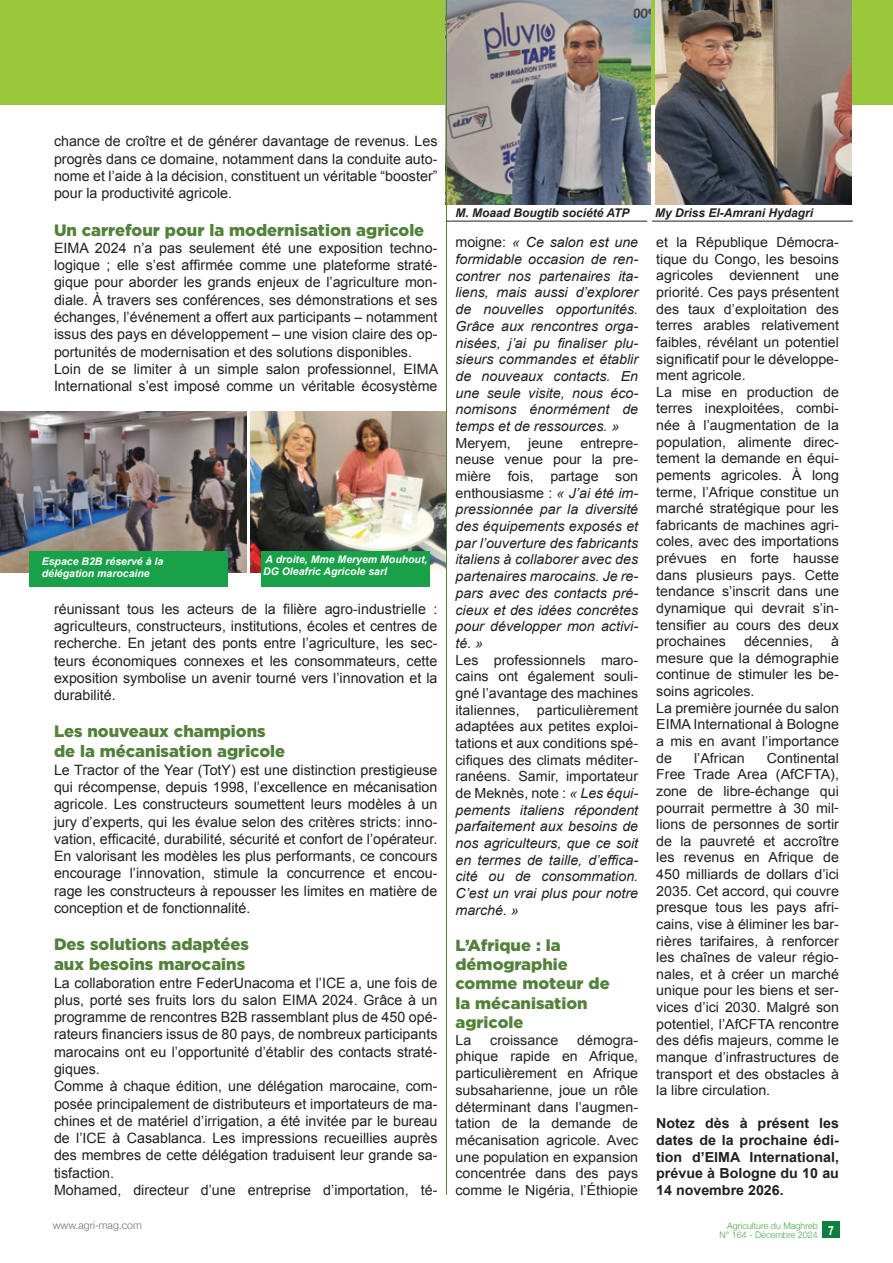
<style>
.page{position:relative;width:893px;height:1263px;background:#fff}
.page>*{position:absolute;margin:0;border:0;box-sizing:border-box;transform-origin:0 0}
.t1{font:900 16.5px/20px "Gotham";color:#52813a}
.t2{font:900 16.05px/19.4px "Gotham";color:#52813a}
.t3{font:14.25px/17.2px "Arial";color:#231f20;text-align:justify}
.t4{font:13.8px/16.6px "Arial";color:#231f20;text-align:justify}
.t5{font:italic 13.8px/16.6px "Arial";color:#231f20;text-align:justify}
.t6{font:700 13.8px/16.6px "Arial";color:#231f20;text-align:justify}
.t7{font:italic 700 12px "Arial";color:#231f20}
.t8{font:300 10.65px "Helvetica Neue";color:#6c6d70}
.t9{font:italic 700 10.5px/12.6px "Arial";color:#fff}
.t10{font:300 9.15px/9px "Helvetica Neue";color:#4ba64b}
.s1{font-style:normal;font-size:14.25px}
.s2{font-style:normal}
.s3{font-style:italic}
</style>
<div class="page">
<div style="left:822px;top:1222px;width:17px;height:16px;background:#0d803f"></div>
<div style="left:0;top:0;width:893px;height:104px;background:#98c93c"></div>
<img style="left:250px;top:411px;width:196px;height:161px">
<img style="left:447px;top:0;width:204px;height:204px">
<img style="left:0;top:411px;width:246px;height:161px">
<img style="left:655px;top:0;width:196px;height:204px">
<hr style="left:446px;top:0;width:1px;height:1195px;background:#52813a">
<div style="left:261px;top:552px;width:168px;height:35px;background:#18a149"></div>
<div style="left:30px;top:552px;width:198px;height:35px;background:#18a149"></div>
<hr style="left:446px;top:221px;width:201px;height:1px;background:#231f20">
<hr style="left:652px;top:221px;width:201px;height:1px;background:#231f20">
<p class="t3" style="left:54px;top:133px;width:385px">chance de croître et de générer davantage de revenus. Les progrès dans ce domaine, notamment dans la conduite auto&shy;nome et l’aide à la décision, constituent un véritable “booster” pour la productivité agricole.</p>
<p class="t1" style="left:54px;top:220px;width:372px">Un carrefour pour la modernisation agricole</p>
<p class="t3" style="left:54px;top:239px;width:386px;text-align:left">EIMA 2024 n’a pas seulement été une exposition techno&shy;logique ; elle s’est affirmée comme une plateforme straté&shy;gique pour aborder les grands enjeux de l’agriculture mon&shy;diale. À travers ses conférences, ses démonstrations et ses échanges, l’événement a offert aux participants – notamment issus des pays en développement – une vision claire des op&shy;portunités de modernisation et des solutions disponibles.<br>Loin de se limiter à un simple salon professionnel, EIMA International s’est imposé comme un véritable écosystème</p>
<p class="t9" style="left:42px;top:555px;width:123px">Espace B2B réservé à la délégation marocaine</p>
<p class="t9" style="left:263px;top:553px;width:166px">A droite, Mme Meryem Mouhout,<br>DG Oleafric Agricole sarl</p>
<p class="t3" style="left:54px;top:600px;width:385px">réunissant tous les acteurs de la filière agro-industrielle : agriculteurs, constructeurs, institutions, écoles et centres de recherche. En jetant des ponts entre l’agriculture, les sec&shy;teurs économiques connexes et les consommateurs, cette exposition symbolise un avenir tourné vers l’innovation et la durabilité.</p>
<p class="t1" style="left:54px;top:721px;width:233px">Les nouveaux champions de la mécanisation agricole</p>
<p class="t3" style="left:54px;top:761px;width:385px">Le Tractor of the Year (TotY) est une distinction prestigieuse qui récompense, depuis 1998, l’excellence en mécanisation agricole. Les constructeurs soumettent leurs modèles à un jury d’experts, qui les évalue selon des critères stricts: inno&shy;vation, efficacité, durabilité, sécurité et confort de l’opérateur.<br>En valorisant les modèles les plus performants, ce concours encourage l’innovation, stimule la concurrence et encou&shy;rage les constructeurs à repousser les limites en matière de conception et de fonctionnalité.</p>
<p class="t1" style="left:54px;top:934px;width:196px">Des solutions adaptées aux besoins marocains</p>
<p class="t3" style="left:54px;top:974px;width:385px;text-align:left">La collaboration entre FederUnacoma et l’ICE a, une fois de plus, porté ses fruits lors du salon EIMA 2024. Grâce à un programme de rencontres B2B rassemblant plus de 450 opé&shy;rateurs financiers issus de 80 pays, de nombreux participants marocains ont eu l’opportunité d’établir des contacts straté&shy;giques.<br>Comme à chaque édition, une délégation marocaine, com&shy;posée principalement de distributeurs et importateurs de ma&shy;chines et de matériel d’irrigation, a été invitée par le bureau de l’ICE à Casablanca. Les impressions recueillies auprès des membres de cette délégation traduisent leur grande sa&shy;tisfaction.<br>Mohamed, directeur d’une entreprise d’importation, té-</p>
<p class="t7" style="left:455px;top:205px;width:176px">M. Moaad Bougtib société ATP</p>
<p class="t7" style="left:655px;top:205px;width:160px">My Driss El-Amrani Hydagri</p>
<p class="t5" style="left:455px;top:234px;width:184px"><span class="s1">moigne</span><span class="s2">:</span> « Ce salon est une formidable occasion de ren&shy;contrer nos partenaires ita&shy;liens, mais aussi d’explorer de nouvelles opportunités.<br>Grâce aux rencontres orga&shy;nisées, j’ai pu finaliser plu&shy;sieurs commandes et établir de nouveaux contacts. En une seule visite, nous éco&shy;nomisons énormément de temps et de ressources. »</p>
<p class="t4" style="left:455px;top:435px;width:57px">Meryem,</p>
<p class="t4" style="left:528px;top:435px;width:36px">jeune</p>
<p class="t5" style="left:455px;top:435px;width:184px;text-indent:125px"><span class="s2">entrepre&shy;neuse venue pour la pre&shy;mière fois, partage son enthousiasme :</span> « J’ai été im&shy;pressionnée par la diversité des équipements exposés et par l’ouverture des fabricants italiens à collaborer avec des partenaires marocains. Je re&shy;pars avec des contacts pré&shy;cieux et des idées concrètes pour développer mon activi&shy;té. »</p>
<p class="t4" style="left:455px;top:651px;width:184px">Les professionnels maro&shy;cains ont également souli&shy;gné l’avantage des machines italiennes, particulièrement adaptées aux petites exploi&shy;tations et aux conditions spé&shy;cifiques des climats méditer&shy;ranéens. Samir, importateur de Meknès, note : <span class="s3">« Les équi&shy;pements italiens répondent parfaitement aux besoins de nos agriculteurs, que ce soit en termes de taille, d’effica&shy;cité ou de consommation.<br>C’est un vrai plus pour notre marché. »</span></p>
<p class="t2" style="left:455px;top:935px;width:156px">L’Afrique : la démographie comme moteur de la mécanisation agricole</p>
<p class="t4" style="left:455px;top:1032px;width:17px">La</p>
<p class="t4" style="left:490px;top:1032px;width:70px">croissance</p>
<p class="t4" style="left:455px;top:1032px;width:184px;text-indent:122px">démogra&shy;phique rapide en Afrique, particulièrement en Afrique subsaharienne, joue un rôle déterminant dans l’augmen&shy;tation de la demande de mécanisation agricole. Avec une population en expansion concentrée dans des pays comme le Nigéria, l’Éthiopie</p>
<p class="t4" style="left:656px;top:234px;width:184px;text-align:left">et la République Démocra&shy;tique du Congo, les besoins agricoles deviennent une priorité. Ces pays présentent des taux d’exploitation des terres arables relativement faibles, révélant un potentiel significatif pour le développe&shy;ment agricole.<br>La mise en production de terres inexploitées, combi&shy;née à l’augmentation de la population, alimente direc&shy;tement la demande en équi&shy;pements agricoles. À long terme, l’Afrique constitue un marché stratégique pour les fabricants de machines agri&shy;coles, avec des importations prévues en forte hausse dans plusieurs pays. Cette tendance s’inscrit dans une dynamique qui devrait s’in&shy;tensifier au cours des deux prochaines</p>
<p class="t4" style="left:656px;top:633px;width:184px;text-align:left;text-indent:175px">à mesure que la démographie continue de stimuler les be&shy;soins agricoles.<br>La première journée du salon<br>EIMA International à Bologne a mis en avant l’importance de</p>
<p class="t4" style="left:744px;top:633px;width:70px">décennies,</p>
<p class="t4" style="left:656px;top:750px;width:184px;text-indent:111px">Continental Free Trade Area (AfCFTA), zone de libre-échange qui pourrait permettre à 30 mil&shy;lions de personnes de sortir de la pauvreté et accroître les revenus en Afrique de 450 milliards de dollars d’ici 2035. Cet accord, qui couvre presque tous les pays afri&shy;cains, vise à éliminer les bar&shy;rières tarifaires, à renforcer les chaînes de valeur régio&shy;nales, et à créer un marché unique pour les biens et ser&shy;vices d’ici 2030. Malgré son potentiel, l’AfCFTA rencontre des défis majeurs, comme le manque d’infrastructures de transport et des obstacles à la libre circulation.</p>
<p class="t6" style="left:656px;top:1116px;width:184px">Notez dès à présent les dates de la prochaine édi&shy;tion d’EIMA International, prévue à Bologne du 10 au 14 novembre 2026.</p>
<p class="t4" style="left:694px;top:750px;width:52px">l’African</p>
<p class="t8" style="left:53px;top:1217px;width:91px">www.agri-mag.com</p>
<p class="t10" style="left:719px;top:1220px;width:116px;text-indent:8px">Agriculture du Maghreb<br>N° 164 - Décembre 2024 <sup>7</sup></p>
</div>
